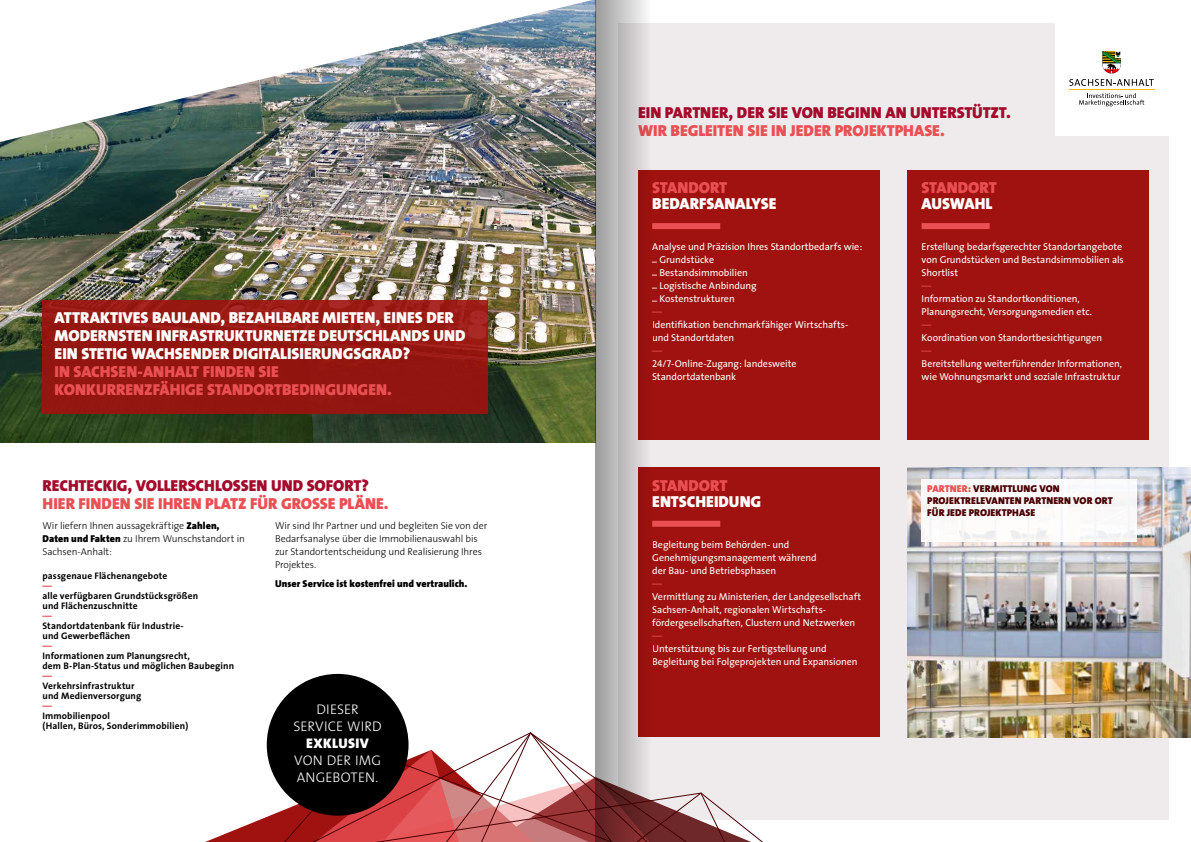
<style>
.page{position:relative;width:1191px;height:842px;background:#fff}
.page>*{position:absolute;margin:0;border:0;box-sizing:border-box;transform-origin:0 0}
.t1{font:900 16px/18px "The Sans";color:#fff}
.t2{font:900 16px/18px "The Sans";color:#ea4f53}
.t3{font:900 16px "The Sans";letter-spacing:-.005em;color:#a40a2b}
.t4{font:300 14px/17px "The Sans";letter-spacing:.01em;color:#fff;text-align:center}
.t5{font:900 14px "The Sans";letter-spacing:.03em;color:#fff}
.t6{font:10px/13px "The Sans";letter-spacing:-.005em;color:#fff}
.t7{font:300 10px/13px "The Sans";letter-spacing:-.015em;color:#000}
.t8{font:900 10px/12px "The Sans";letter-spacing:.01em;color:#4b0003}
.t9{font:900 10px "The Sans";letter-spacing:.005em;color:#000}
.t10{font:10px "The Sans";color:#ea4f53}
.t11{font:700 9.5px/10px "The Sans";letter-spacing:.01em;color:#000}
.t12{font:700 9.5px "The Sans";color:#ea4f53}
.s1{font-weight:900}
.s2{color:#ea4f53}
.s3{font-family:"The Sans Caps"}
</style>
<div class="page">
<div style="left:618px;top:23px;width:550px;height:796px;background:#efebec"></div>
<div style="left:638px;top:170px;width:241px;height:269px;background:#a0120f"></div>
<div style="left:638px;top:468px;width:241px;height:269px;background:#a0120f"></div>
<div style="left:907px;top:170px;width:241px;height:269px;background:#a0120f"></div>
<img style="left:0;top:151px;width:595px;height:292px">
<div style="left:652px;top:521px;width:68px;height:6px;background:#ea4f53"></div>
<div style="left:652px;top:223px;width:68px;height:6px;background:#ea4f53"></div>
<div style="left:921px;top:223px;width:68px;height:6px;background:#ea4f53"></div>
<img style="left:0;top:0;width:595px;height:151px">
<div style="left:1054px;top:23px;width:114px;height:113px;background:#fff"></div>
<hr style="left:1069px;top:89px;width:85px;height:1px;background:#fbba00">
<svg style="left:1079px;top:93px;width:65px;height:13px"></svg>
<svg style="left:1069px;top:51px;width:84px;height:35px"></svg>
<svg style="left:43px;top:300px;width:445px;height:114px;background:#951712"></svg>
<svg style="left:205px;top:732px;width:652px;height:110px"></svg>
<img style="left:907px;top:468px;width:284px;height:269px">
<div style="left:921px;top:479px;width:216px;height:62px;background:#fff"></div>
<div style="left:267px;top:674px;width:141px;height:142px;background:#000;border-radius:50%"></div>
<svg style="left:595px;top:0;width:57px;height:842px"></svg>
<h1 class="t1" style="left:55px;top:309px;width:412px">ATTRAKTIVES BAULAND, BEZAHLBARE MIETEN, EINES DER<br>MODERNSTEN INFRASTRUKTURNETZE DEUTSCHLANDS UND<br>EIN STETIG WACHSENDER DIGITALISIERUNGSGRAD?</h1>
<h1 class="t2" style="left:55px;top:363px;width:339px">IN SACHSEN-ANHALT FINDEN SIE<br>KONKURRENZFÄHIGE STANDORTBEDINGUNGEN.</h1>
<h1 class="t3" style="left:43px;top:472px;width:328px">RECHTECKIG, VOLLERSCHLOSSEN UND SOFORT?</h1>
<h1 class="t2" style="left:43px;top:494px;width:348px">HIER FINDEN SIE IHREN PLATZ FÜR GROSSE PLÄNE.</h1>
<p class="t7" style="left:43px;top:519px;width:204px">Wir liefern Ihnen aussagekräftige <span class="s1">Zahlen,<br>Daten und Fakten</span> zu Ihrem Wunschstandort in<br>Sachsen-Anhalt:</p>
<p class="t7" style="left:275px;top:519px;width:214px">Wir sind Ihr Partner und und begleiten Sie von der Bedarfsanalyse über die Immobilienauswahl bis zur Standortentscheidung und Realisierung Ihres Projektes.</p>
<p class="t9" style="left:275px;top:575px;width:194px">Unser Service ist kostenfrei und vertraulich.</p>
<p class="t11" style="left:43px;top:570px;width:126px">passgenaue Flächenangebote</p>
<p class="t12" style="left:43px;top:578px;width:11px">—</p>
<p class="t11" style="left:43px;top:590px;width:157px">alle verfügbaren Grundstücksgrößen und Flächenzuschnitte</p>
<p class="t12" style="left:43px;top:608px;width:11px">—</p>
<p class="t11" style="left:43px;top:620px;width:143px">Standortdatenbank für Industrie&shy;und Gewerbeflächen</p>
<p class="t12" style="left:43px;top:638px;width:11px">—</p>
<p class="t11" style="left:43px;top:650px;width:193px">Informationen zum Planungsrecht,<br>dem B-Plan-Status und möglichen Baubeginn</p>
<p class="t12" style="left:43px;top:668px;width:11px">—</p>
<p class="t11" style="left:43px;top:680px;width:100px">Verkehrsinfrastruktur und Medienversorgung</p>
<p class="t12" style="left:43px;top:698px;width:11px">—</p>
<p class="t11" style="left:43px;top:710px;width:147px">Immobilienpool<br>(Hallen, Büros, Sonderimmobilien)</p>
<h2 class="t4" style="left:293px;top:701px;width:90px">DIESER<br>SERVICE WIRD</h2>
<h2 class="t5" style="left:306px;top:732px;width:64px">EXKLUSIV</h2>
<h2 class="t4" style="left:294px;top:752px;width:88px;text-align:left">VON DER IMG<br>ANGEBOTEN.</h2>
<h1 class="t3" style="left:638px;top:99px;width:374px">EIN PARTNER, DER SIE VON BEGINN AN UNTERSTÜTZT.</h1>
<h1 class="t2" style="left:638px;top:121px;width:308px">WIR BEGLEITEN SIE IN JEDER PROJEKTPHASE.</h1>
<h1 class="t2" style="left:652px;top:178px;width:77px">STANDORT</h1>
<h1 class="t1" style="left:652px;top:194px;width:126px">BEDARFSANALYSE</h1>
<p class="t6" style="left:652px;top:240px;width:212px">Analyse und Präzision Ihres Standortbedarfs wie:</p>
<p class="t6" style="left:652px;top:253px;width:63px">– Grundstücke</p>
<p class="t6" style="left:652px;top:266px;width:97px">– Bestandsimmobilien</p>
<p class="t6" style="left:652px;top:279px;width:106px">– Logistische Anbindung</p>
<p class="t6" style="left:652px;top:292px;width:84px">– Kostenstrukturen</p>
<p class="t10" style="left:652px;top:304px;width:11px">—</p>
<p class="t6" style="left:652px;top:318px;width:198px">Identifikation benchmarkfähiger Wirtschafts&shy;und Standortdaten</p>
<p class="t6" style="left:652px;top:344px;width:146px"><span class="s2">—<br></span><span class="s3">24/7</span>-Online-Zugang: landesweite<br>Standortdatenbank</p>
<h1 class="t2" style="left:652px;top:476px;width:77px">STANDORT</h1>
<h1 class="t1" style="left:652px;top:492px;width:110px">ENTSCHEIDUNG</h1>
<p class="t6" style="left:652px;top:538px;width:166px">Begleitung beim Behörden- und<br>Genehmigungsmanagement während der Bau- und Betriebsphasen</p>
<p class="t10" style="left:652px;top:575px;width:11px">—</p>
<p class="t6" style="left:652px;top:590px;width:211px">Vermittlung zu Ministerien, der Landgesellschaft<br>Sachsen-Anhalt, regionalen Wirtschafts&shy;fördergesellschaften, Clustern und Netzwerken</p>
<p class="t10" style="left:652px;top:627px;width:11px">—</p>
<p class="t6" style="left:652px;top:642px;width:207px">Unterstützung bis zur Fertigstellung und<br>Begleitung bei Folgeprojekten und Expansionen</p>
<h1 class="t2" style="left:921px;top:178px;width:77px">STANDORT</h1>
<h1 class="t1" style="left:921px;top:194px;width:72px">AUSWAHL</h1>
<p class="t6" style="left:921px;top:240px;width:204px">Erstellung bedarfsgerechter Standortangebote von Grundstücken und Bestandsimmobilien als<br>Shortlist</p>
<p class="t10" style="left:921px;top:278px;width:11px">—</p>
<p class="t6" style="left:921px;top:292px;width:172px">Information zu Standortkonditionen,<br>Planungsrecht, Versorgungsmedien etc.</p>
<p class="t10" style="left:921px;top:317px;width:11px">—</p>
<p class="t6" style="left:921px;top:331px;width:182px">Koordination von Standortbesichtigungen</p>
<p class="t10" style="left:921px;top:343px;width:11px">—</p>
<p class="t6" style="left:921px;top:357px;width:202px">Bereitstellung weiterführender Informationen, wie Wohnungsmarkt und soziale Infrastruktur</p>
<p class="t8" style="left:927px;top:482px;width:187px"><span class="s2">PARTNER:</span> VERMITTLUNG VON<br>PROJEKTRELEVANTEN PARTNERN VOR ORT<br>FÜR JEDE PROJEKTPHASE</p>
</div>
